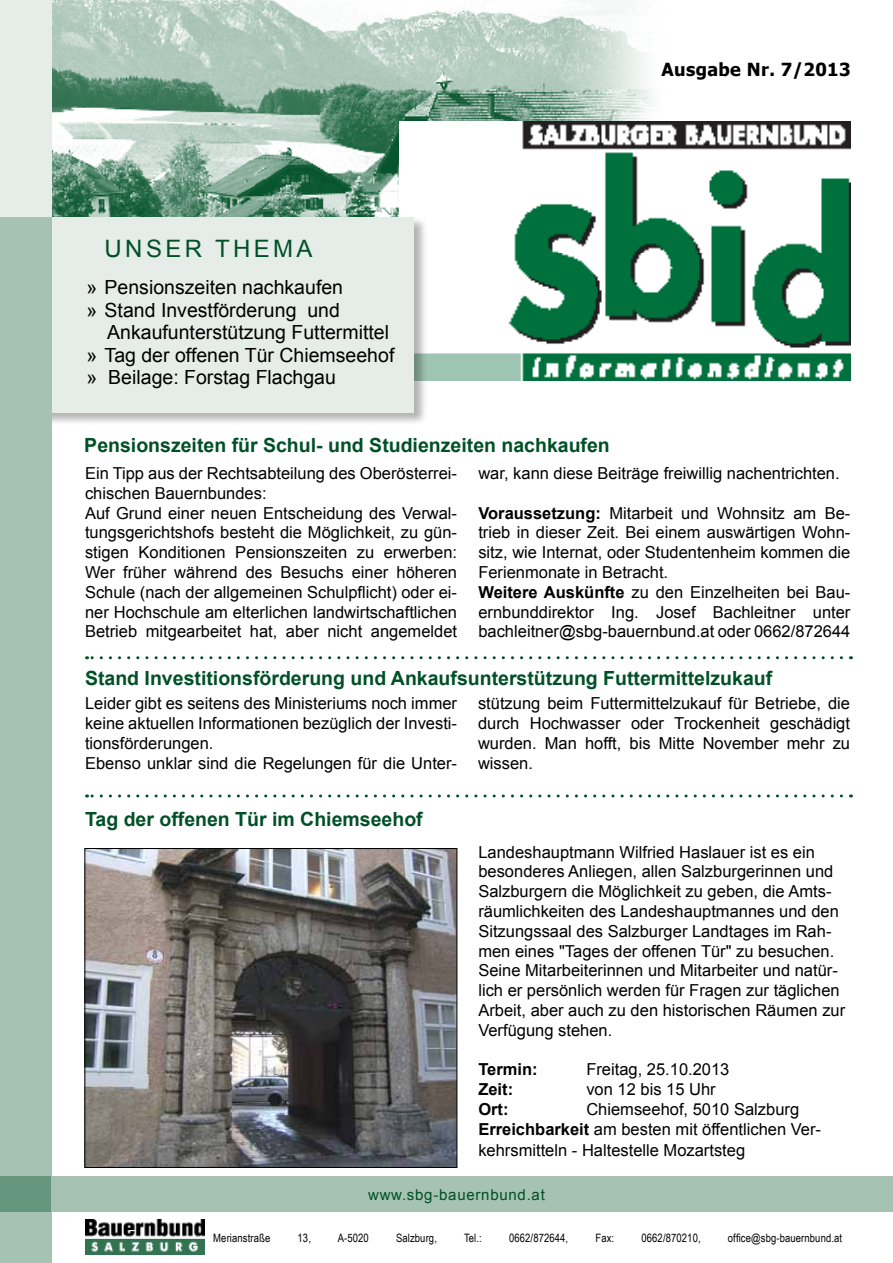
<style>
.page{position:relative;width:893px;height:1263px;background:#fff}
.page>*{position:absolute;margin:0;border:0;box-sizing:border-box;transform-origin:0 0}
.t1{font:24px "Arial";letter-spacing:.14em;color:#005027}
.t2{font:700 19.5px "Arial";color:#005027}
.t3{font:19.5px "Arial";color:#000}
.t4{font:700 18px "Tahoma";letter-spacing:.02em;color:#000}
.t5{font:16.5px/19.8px "Arial";color:#000}
.t6{font:700 16.5px "Arial";color:#000}
.t7{font:15px "Arial";letter-spacing:.05em;color:#005027}
.t8{font:11.55px "Arial Narrow";letter-spacing:.01em;color:#000}
.s1{font-weight:700}
</style>
<div class="page">
<img style="left:51px;top:0;width:615px;height:216px">
<img style="left:399px;top:122px;width:451px;height:259px">
<div style="left:0;top:216px;width:427px;height:210px;background:#000;opacity:.3"></div>
<div style="left:0;top:217px;width:414px;height:195px;background:#e6ede9"></div>
<div style="left:0;top:0;width:51px;height:218px;background:#e6ede9"></div>
<div style="left:0;top:218px;width:51px;height:1045px;background:#a6c2b3"></div>
<div style="left:0;top:1177px;width:51px;height:35px;background:#66967d"></div>
<img style="left:85px;top:1219px;width:120px;height:36px">
<svg style="left:87px;top:794px;width:754px;height:3px"></svg>
<div style="left:52px;top:1177px;width:841px;height:35px;background:#a6c2b3"></div>
<svg style="left:87px;top:656px;width:754px;height:3px"></svg>
<img style="left:87px;top:850px;width:368px;height:315px">
<div style="left:85px;top:848px;width:372px;height:319px;border:1px solid #000"></div>
<p class="t4" style="left:661px;top:56px;width:190px">Ausgabe Nr. 7/2013</p>
<h1 class="t1" style="left:105px;top:232px;width:209px">UNSER THEMA</h1>
<p class="t3" style="left:87px;top:274px;width:258px">» Pensionszeiten nachkaufen</p>
<p class="t3" style="left:87px;top:297px;width:255px">» Stand Investförderung und</p>
<p class="t3" style="left:107px;top:319px;width:283px">Ankaufunterstützung Futtermittel</p>
<p class="t3" style="left:87px;top:342px;width:309px">» Tag der offenen Tür Chiemseehof</p>
<p class="t3" style="left:87px;top:364px;width:251px">» Beilage: Forstag Flachgau</p>
<p class="t2" style="left:84px;top:432px;width:527px">Pensionszeiten für Schul- und Studienzeiten nachkaufen</p>
<p class="t5" style="left:85px;top:463px;width:374px">Ein Tipp aus der Rechtsabteilung des Oberösterrei&shy;chischen Bauernbundes:<br>Auf Grund einer neuen Entscheidung des Verwal&shy;tungsgerichtshofs besteht die Möglichkeit, zu gün&shy;stigen Konditionen Pensionszeiten zu erwerben:<br>Wer früher während des Besuchs einer höheren Schule (nach der allgemeinen Schulpflicht) oder ei&shy;ner Hochschule am elterlichen landwirtschaftlichen Betrieb mitgearbeitet hat, aber nicht angemeldet</p>
<p class="t5" style="left:478px;top:463px;width:363px">war, kann diese Beiträge freiwillig nachentrichten.</p>
<p class="t5" style="left:478px;top:503px;width:374px"><span class="s1">Voraussetzung:</span> Mitarbeit und Wohnsitz am Be&shy;trieb in dieser Zeit. Bei einem auswärtigen Wohn&shy;sitz, wie Internat, oder Studentenheim kommen die Ferienmonate in Betracht.<br><span class="s1">Weitere Auskünfte</span> zu den Einzelheiten bei Bau&shy;ernbunddirektor Ing. Josef Bachleitner unter bachleitner@sbg-bauernbund.at oder 0662/872644</p>
<p class="t2" style="left:85px;top:666px;width:689px">Stand Investitionsförderung und Ankaufsunterstützung Futtermittelzukauf</p>
<p class="t5" style="left:85px;top:694px;width:374px">Leider gibt es seitens des Ministeriums noch immer keine aktuellen Informationen bezüglich der Investi&shy;tionsförderungen.<br>Ebenso unklar sind die Regelungen für die Unter-</p>
<p class="t5" style="left:478px;top:694px;width:374px;text-align:justify">stützung beim Futtermittelzukauf für Betriebe, die durch Hochwasser oder Trockenheit geschädigt wurden. Man hofft, bis Mitte November mehr zu wissen.</p>
<p class="t2" style="left:85px;top:806px;width:339px">Tag der offenen Tür im Chiemseehof</p>
<p class="t5" style="left:478px;top:842px;width:368px">Landeshauptmann Wilfried Haslauer ist es ein besonderes Anliegen, allen Salzburgerinnen und Salzburgern die Möglichkeit zu geben, die Amts&shy;räumlichkeiten des Landeshauptmannes und den Sitzungssaal des Salzburger Landtages im Rah&shy;men eines "Tages der offenen Tür" zu besuchen.<br>Seine Mitarbeiterinnen und Mitarbeiter und natür&shy;lich er persönlich werden für Fragen zur täglichen Arbeit, aber auch zu den historischen Räumen zur Verfügung stehen.</p>
<p class="t6" style="left:478px;top:1059px;width:61px">Termin:</p>
<p class="t5" style="left:586px;top:1060px;width:145px">Freitag, 25.10.2013</p>
<p class="t6" style="left:478px;top:1078px;width:36px">Zeit:</p>
<p class="t5" style="left:586px;top:1079px;width:131px">von 12 bis 15 Uhr</p>
<p class="t6" style="left:478px;top:1098px;width:32px">Ort:</p>
<p class="t5" style="left:478px;top:1099px;width:344px;text-indent:108px">Chiemseehof, 5010 Salzburg<br><span class="s1">Erreichbarkeit</span> am besten mit öffentlichen Ver-</p>
<p class="t5" style="left:478px;top:1141px;width:268px">kehrsmitteln - Haltestelle Mozartsteg</p>
<p class="t7" style="left:368px;top:1185px;width:178px">www.sbg-bauernbund.at</p>
<p class="t8" style="left:213px;top:1229px;width:59px">Merianstraße</p>
<p class="t8" style="left:298px;top:1229px;width:15px">13,</p>
<p class="t8" style="left:338px;top:1229px;width:33px">A-5020</p>
<p class="t8" style="left:396px;top:1229px;width:42px">Salzburg,</p>
<p class="t8" style="left:464px;top:1229px;width:19px">Tel.:</p>
<p class="t8" style="left:509px;top:1229px;width:61px">0662/872644,</p>
<p class="t8" style="left:595px;top:1229px;width:20px">Fax:</p>
<p class="t8" style="left:641px;top:1229px;width:61px">0662/870210,</p>
<p class="t8" style="left:728px;top:1229px;width:116px">office@sbg-bauernbund.at</p>
</div>
